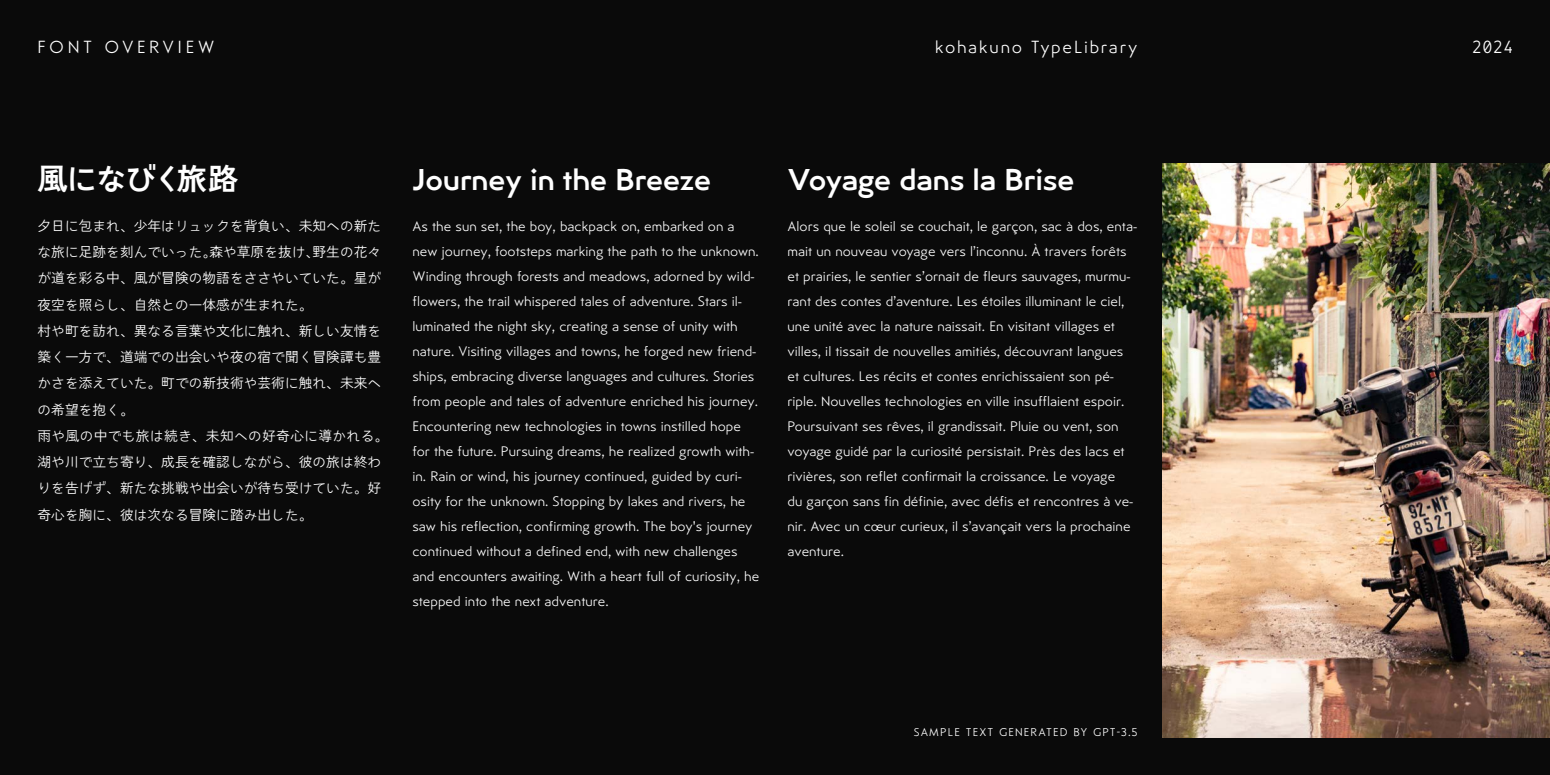
<style>
.page{position:relative;width:1550px;height:775px;background:#0a0a0a}
.page>*{position:absolute;margin:0;border:0;box-sizing:border-box;transform-origin:0 0}
.t1{font:700 30px "KT Kiyosuna Sans";letter-spacing:-.025em;color:#fff}
.t2{font:300 17.5px "KT Kiyosuna Sans";letter-spacing:.1em;color:#fff}
.t3{font:300 17.5px "KT Kiyosuna Sans";letter-spacing:.19em;color:#fff}
.t4{font:300 13.75px/25px "KT Kiyosuna Sans";color:#fff}
.t5{font:300 11.25px "KT Kiyosuna Sans";letter-spacing:.1em;color:#fff}
</style>
<div class="page">
<img style="left:1162px;top:164px;width:388px;height:574px">
<p class="t3" style="left:38px;top:34px;width:179px">FONT OVERVIEW</p>
<p class="t2" style="left:935px;top:34px;width:204px">kohakuno TypeLibrary</p>
<p class="t2" style="left:1473px;top:34px;width:41px">2024</p>
<h1 class="t1" style="left:38px;top:156px;width:202px">風になびく旅路</h1>
<h1 class="t1" style="left:412px;top:156px;width:301px">Journey in the Breeze</h1>
<h1 class="t1" style="left:788px;top:156px;width:289px">Voyage dans la Brise</h1>
<p class="t4" style="left:38px;top:213px;width:352px;line-height:26.2px">夕日に包まれ、少年はリュックを背負い、未知への新たな旅に足跡を刻んでいった。森や草原を抜け、野生の花々が道を彩る中、風が冒険の物語をささやいていた。星が夜空を照らし、自然との一体感が生まれた。<br>村や町を訪れ、異なる言葉や文化に触れ、新しい友情を築く一方で、道端での出会いや夜の宿で聞く冒険譚も豊かさを添えていた。町での新技術や芸術に触れ、未来への希望を抱く。<br>雨や風の中でも旅は続き、未知への好奇心に導かれる。湖や川で立ち寄り、成長を確認しながら、彼の旅は終わりを告げず、新たな挑戦や出会いが待ち受けていた。好奇心を胸に、彼は次なる冒険に踏み出した。</p>
<p class="t4" style="left:413px;top:214px;width:348px">As the sun set, the boy, backpack on, embarked on a new journey, footsteps marking the path to the unknown.<br>Winding through forests and meadows, adorned by wild&shy;flowers, the trail whispered tales of adventure. Stars il&shy;luminated the night sky, creating a sense of unity with nature. Visiting villages and towns, he forged new friend&shy;ships, embracing diverse languages and cultures. Stories from people and tales of adventure enriched his journey.<br>Encountering new technologies in towns instilled hope for the future. Pursuing dreams, he realized growth with&shy;in. Rain or wind, his journey continued, guided by curi&shy;osity for the unknown. Stopping by lakes and rivers, he saw his reflection, confirming growth. The boy's journey continued without a defined end, with new challenges and encounters awaiting. With a heart full of curiosity, he stepped into the next adventure.</p>
<p class="t4" style="left:788px;top:214px;width:351px">Alors que le soleil se couchait, le garçon, sac à dos, enta&shy;mait un nouveau voyage vers l’inconnu. À travers forêts et prairies, le sentier s’ornait de fleurs sauvages, murmu&shy;rant des contes d’aventure. Les étoiles illuminant le ciel, une unité avec la nature naissait. En visitant villages et villes, il tissait de nouvelles amitiés, découvrant langues et cultures. Les récits et contes enrichissaient son pé&shy;riple. Nouvelles technologies en ville insufflaient espoir.<br>Poursuivant ses rêves, il grandissait. Pluie ou vent, son voyage guidé par la curiosité persistait. Près des lacs et rivières, son reflet confirmait la croissance. Le voyage<br>du garçon sans fin définie, avec défis et rencontres à ve&shy;nir. Avec un cœur curieux, il s’avançait vers la prochaine aventure.</p>
<p class="t5" style="left:914px;top:724px;width:225px">SAMPLE TEXT GENERATED BY GPT-3.5</p>
</div>
